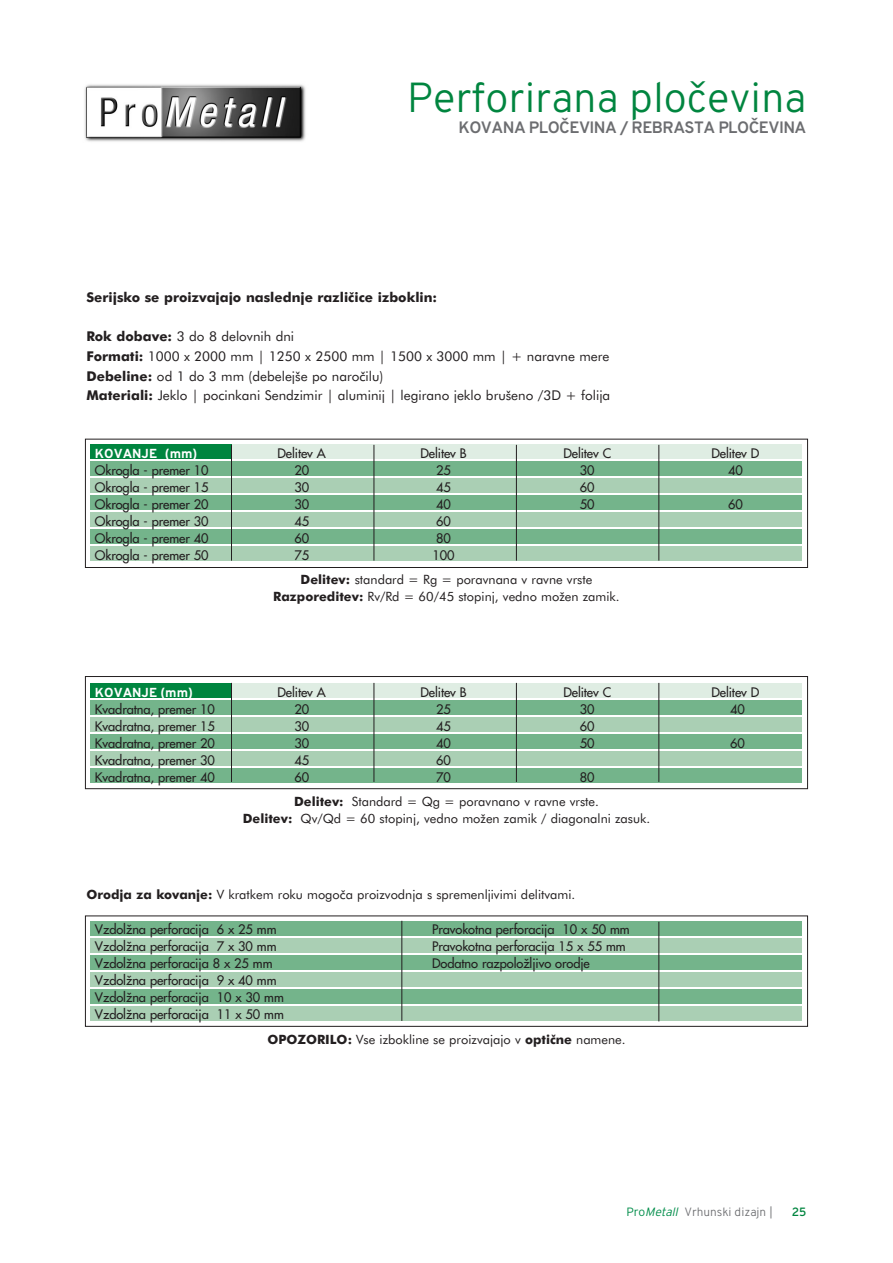
<style>
.page{position:relative;width:893px;height:1263px;background:#fff}
.page>*{position:absolute;margin:0;border:0;box-sizing:border-box;transform-origin:0 0}
.t1{font:300 42px "Overpass";color:#00853f}
.t2{font:700 16.5px "Overpass";letter-spacing:-.035em;color:#6c6d70}
.t3{font:13.5px/19.5px "Futura BT";color:#231f20}
.t4{font:700 13.5px "Futura BT";color:#231f20}
.t5{font:800 13.05px "Overpass";color:#fff}
.t6{font:12.9px/17px "Futura";letter-spacing:-.005em;color:#231f20}
.t7{font:12.9px/17px "Futura BT";color:#231f20;text-align:center}
.t8{font:300 12px "Overpass";color:#6c6d70}
.t9{font:600 12px "Overpass";color:#00853f}
.s1{font-weight:700}
.s2{font-family:"Interstate";color:#008d4a}
.s3{font-family:"Interstate";font-style:italic;color:#008d4a}
</style>
<div class="page">
<img style="left:84px;top:84px;width:222px;height:58px">
<div style="left:85px;top:439px;width:723px;height:129px;border:1px solid #231f20"></div>
<svg style="left:90px;top:682px;width:712px;height:101px"></svg>
<div style="left:85px;top:676px;width:723px;height:113px;border:1px solid #231f20"></div>
<div style="left:85px;top:915px;width:723px;height:112px;border:1px solid #231f20"></div>
<div style="left:90px;top:444px;width:712px;height:15px;background:#dfede3"></div>
<div style="left:90px;top:444px;width:142px;height:15px;background:#00853f"></div>
<div style="left:90px;top:461px;width:712px;height:15px;background:#74b48b"></div>
<div style="left:90px;top:478px;width:712px;height:15px;background:#aacfb4"></div>
<div style="left:90px;top:495px;width:712px;height:15px;background:#74b48b"></div>
<div style="left:90px;top:512px;width:712px;height:15px;background:#aacfb4"></div>
<div style="left:90px;top:529px;width:712px;height:15px;background:#74b48b"></div>
<div style="left:90px;top:546px;width:712px;height:15px;background:#aacfb4"></div>
<div style="left:90px;top:683px;width:712px;height:14px;background:#dfede3"></div>
<div style="left:90px;top:683px;width:142px;height:14px;background:#00853f"></div>
<div style="left:90px;top:700px;width:712px;height:14px;background:#74b48b"></div>
<div style="left:90px;top:717px;width:712px;height:14px;background:#aacfb4"></div>
<div style="left:90px;top:734px;width:712px;height:14px;background:#74b48b"></div>
<div style="left:90px;top:751px;width:712px;height:14px;background:#aacfb4"></div>
<div style="left:90px;top:768px;width:712px;height:14px;background:#74b48b"></div>
<div style="left:90px;top:921px;width:712px;height:15px;background:#74b48b"></div>
<div style="left:90px;top:938px;width:712px;height:15px;background:#aacfb4"></div>
<div style="left:90px;top:955px;width:712px;height:15px;background:#74b48b"></div>
<div style="left:90px;top:972px;width:712px;height:15px;background:#aacfb4"></div>
<div style="left:90px;top:989px;width:712px;height:15px;background:#74b48b"></div>
<div style="left:90px;top:1006px;width:712px;height:15px;background:#aacfb4"></div>
<hr style="left:231px;top:445px;width:1px;height:116px;background:#231f20">
<hr style="left:374px;top:445px;width:1px;height:116px;background:#231f20">
<hr style="left:516px;top:445px;width:1px;height:116px;background:#231f20">
<hr style="left:658px;top:445px;width:1px;height:116px;background:#231f20">
<hr style="left:231px;top:683px;width:1px;height:99px;background:#231f20">
<hr style="left:374px;top:683px;width:1px;height:99px;background:#231f20">
<hr style="left:516px;top:683px;width:1px;height:99px;background:#231f20">
<hr style="left:658px;top:683px;width:1px;height:99px;background:#231f20">
<hr style="left:401px;top:921px;width:1px;height:100px;background:#231f20">
<hr style="left:658px;top:922px;width:1px;height:99px;background:#231f20">
<h1 class="t1" style="left:407px;top:72px;width:401px">Perforirana pločevina</h1>
<p class="t2" style="left:458px;top:121px;width:349px">KOVANA PLOČEVINA / REBRASTA PLOČEVINA</p>
<p class="t4" style="left:86px;top:290px;width:352px">Serijsko se proizvajajo naslednje različice izboklin:</p>
<p class="t3" style="left:86px;top:328px;width:525px"><span class="s1">Rok dobave:</span> 3 do 8 delovnih dni<br><span class="s1">Formati:</span> 1000 x 2000 mm | 1250 x 2500 mm | 1500 x 3000 mm | + naravne mere <span class="s1">Debeline:</span> od 1 do 3 mm (debelejše po naročilu)<br><span class="s1">Materiali:</span> Jeklo | pocinkani Sendzimir | aluminij | legirano jeklo brušeno /3D + folija</p>
<p class="t5" style="left:95px;top:449px;width:104px">KOVANJE (mm)</p>
<p class="t6" style="left:277px;top:446px;width:50px">Delitev A</p>
<p class="t6" style="left:420px;top:446px;width:48px">Delitev B</p>
<p class="t6" style="left:563px;top:446px;width:49px">Delitev C</p>
<p class="t6" style="left:711px;top:446px;width:49px">Delitev D</p>
<p class="t6" style="left:95px;top:463px;width:115px">Okrogla - premer 10</p>
<p class="t6" style="left:294px;top:463px;width:16px">20</p>
<p class="t6" style="left:436px;top:463px;width:16px">25</p>
<p class="t6" style="left:580px;top:463px;width:16px">30</p>
<p class="t6" style="left:728px;top:463px;width:16px">40</p>
<p class="t6" style="left:95px;top:480px;width:115px">Okrogla - premer 15</p>
<p class="t6" style="left:294px;top:480px;width:16px">30</p>
<p class="t6" style="left:436px;top:480px;width:16px">45</p>
<p class="t6" style="left:580px;top:480px;width:16px">60</p>
<p class="t6" style="left:95px;top:497px;width:115px">Okrogla - premer 20</p>
<p class="t6" style="left:294px;top:497px;width:16px">30</p>
<p class="t6" style="left:436px;top:497px;width:16px">40</p>
<p class="t6" style="left:580px;top:497px;width:16px">50</p>
<p class="t6" style="left:728px;top:497px;width:16px">60</p>
<p class="t6" style="left:95px;top:514px;width:115px">Okrogla - premer 30</p>
<p class="t6" style="left:294px;top:514px;width:16px">45</p>
<p class="t6" style="left:436px;top:514px;width:16px">60</p>
<p class="t6" style="left:95px;top:531px;width:115px">Okrogla - premer 40</p>
<p class="t6" style="left:294px;top:531px;width:16px">60</p>
<p class="t6" style="left:436px;top:531px;width:16px">80</p>
<p class="t6" style="left:95px;top:548px;width:115px">Okrogla - premer 50</p>
<p class="t6" style="left:294px;top:548px;width:16px">75</p>
<p class="t6" style="left:433px;top:548px;width:24px">100</p>
<p class="t7" style="left:273px;top:572px;width:348px"><span class="s1">Delitev:</span> standard = Rg = poravnana v ravne vrste<br><span class="s1">Razporeditev:</span> Rv/Rd = 60/45 stopinj, vedno možen zamik.</p>
<p class="t5" style="left:95px;top:688px;width:100px">KOVANJE (mm)</p>
<p class="t6" style="left:277px;top:685px;width:50px">Delitev A</p>
<p class="t6" style="left:420px;top:685px;width:48px">Delitev B</p>
<p class="t6" style="left:563px;top:685px;width:49px">Delitev C</p>
<p class="t6" style="left:711px;top:685px;width:49px">Delitev D</p>
<p class="t6" style="left:95px;top:702px;width:121px">Kvadratna, premer 10</p>
<p class="t6" style="left:294px;top:702px;width:16px">20</p>
<p class="t6" style="left:436px;top:702px;width:16px">25</p>
<p class="t6" style="left:580px;top:702px;width:16px">30</p>
<p class="t6" style="left:730px;top:702px;width:16px">40</p>
<p class="t6" style="left:95px;top:719px;width:121px">Kvadratna, premer 15</p>
<p class="t6" style="left:294px;top:719px;width:16px">30</p>
<p class="t6" style="left:436px;top:719px;width:16px">45</p>
<p class="t6" style="left:580px;top:719px;width:16px">60</p>
<p class="t6" style="left:95px;top:736px;width:121px">Kvadratna, premer 20</p>
<p class="t6" style="left:294px;top:736px;width:16px">30</p>
<p class="t6" style="left:436px;top:736px;width:16px">40</p>
<p class="t6" style="left:580px;top:736px;width:16px">50</p>
<p class="t6" style="left:730px;top:736px;width:16px">60</p>
<p class="t6" style="left:95px;top:753px;width:121px">Kvadratna, premer 30</p>
<p class="t6" style="left:294px;top:753px;width:16px">45</p>
<p class="t6" style="left:436px;top:753px;width:16px">60</p>
<p class="t6" style="left:95px;top:770px;width:121px">Kvadratna, premer 40</p>
<p class="t6" style="left:294px;top:770px;width:16px">60</p>
<p class="t6" style="left:436px;top:770px;width:16px">70</p>
<p class="t6" style="left:580px;top:770px;width:16px">80</p>
<p class="t7" style="left:243px;top:794px;width:409px"><span class="s1">Delitev:</span> Standard = Qg = poravnano v ravne vrste.<br><span class="s1">Delitev:</span> Qv/Qd = 60 stopinj, vedno možen zamik / diagonalni zasuk.</p>
<p class="t7" style="left:86px;top:887px;width:490px"><span class="s1">Orodja za kovanje:</span> V kratkem roku mogoča proizvodnja s spremenljivimi delitvami.</p>
<p class="t6" style="left:95px;top:922px;width:183px">Vzdolžna perforacija 6 x 25 mm</p>
<p class="t6" style="left:432px;top:922px;width:199px">Pravokotna perforacija 10 x 50 mm</p>
<p class="t6" style="left:95px;top:939px;width:183px">Vzdolžna perforacija 7 x 30 mm</p>
<p class="t6" style="left:432px;top:939px;width:195px">Pravokotna perforacija 15 x 55 mm</p>
<p class="t6" style="left:95px;top:956px;width:179px">Vzdolžna perforacija 8 x 25 mm</p>
<p class="t6" style="left:432px;top:956px;width:159px">Dodatno razpoložljivo orodje</p>
<p class="t6" style="left:95px;top:973px;width:190px">Vzdolžna perforacija 9 x 40 mm<br>Vzdolžna perforacija 10 x 30 mm<br>Vzdolžna perforacija 11 x 50 mm</p>
<p class="t7" style="left:267px;top:1032px;width:360px"><span class="s1">OPOZORILO:</span> Vse izbokline se proizvajajo v <span class="s1">optične</span> namene.</p>
<p class="t8" style="left:626px;top:1205px;width:148px"><span class="s2">Pro</span><span class="s3">Metall</span> Vrhunski dizajn |</p>
<p class="t9" style="left:792px;top:1204px;width:16px">25</p>
</div>
